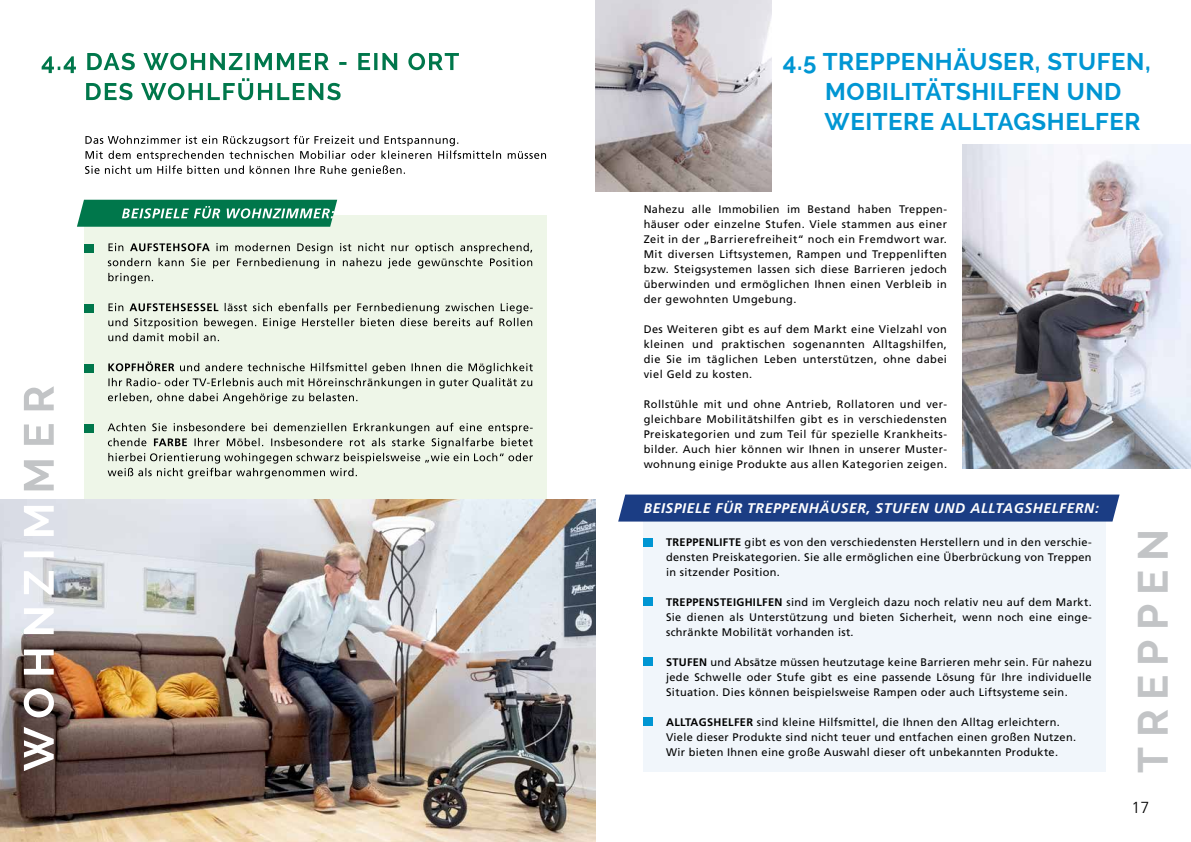
<style>
.page{position:relative;width:1191px;height:842px;background:#fff}
.page>*{position:absolute;margin:0;border:0;box-sizing:border-box;transform-origin:0 0}
.t1{font:700 42px "Raleway";letter-spacing:.22em;color:#c2c4c6}
.t2{font:700 24px/30px "Raleway";letter-spacing:.025em;color:#0096d3}
.t3{font:300 16px "Frutiger";color:#000}
.t4{font:italic 700 14px "Frutiger CE";letter-spacing:.04em;color:#fff}
.t5{font:11px/15px "Frutiger";letter-spacing:.03em;color:#000;text-align:justify}
.s1{font-family:"Frutiger CE";font-weight:700}
</style>
<div class="page">
<div style="left:84px;top:215px;width:462px;height:293px;background:#eef6e8"></div>
<img style="left:0;top:499px;width:595px;height:343px">
<svg style="left:24px;top:386px;width:30px;height:104px"></svg>
<svg style="left:24px;top:506px;width:30px;height:265px"></svg>
<svg style="left:42px;top:53px;width:417px;height:47px"></svg>
<svg style="left:85px;top:135px;width:461px;height:41px"></svg>
<svg style="left:77px;top:200px;width:260px;height:27px;background:#298d68"></svg>
<div style="left:84px;top:244px;width:9px;height:8px;background:#00774b"></div>
<div style="left:84px;top:304px;width:9px;height:9px;background:#00774b"></div>
<div style="left:84px;top:364px;width:9px;height:9px;background:#00774b"></div>
<div style="left:84px;top:424px;width:9px;height:9px;background:#00774b"></div>
<svg style="left:108px;top:423px;width:425px;height:56px"></svg>
<svg style="left:108px;top:361px;width:425px;height:43px"></svg>
<svg style="left:108px;top:303px;width:425px;height:38px"></svg>
<svg style="left:108px;top:243px;width:424px;height:41px"></svg>
<div style="left:643px;top:510px;width:463px;height:261px;background:#f1f6fb"></div>
<div style="left:618px;top:495px;width:501px;height:27px;background:#1b3d84"></div>
<div style="left:643px;top:539px;width:9px;height:8px;background:#0096d3"></div>
<div style="left:643px;top:598px;width:9px;height:8px;background:#0096d3"></div>
<div style="left:643px;top:658px;width:9px;height:8px;background:#0096d3"></div>
<div style="left:643px;top:717px;width:9px;height:9px;background:#0096d3"></div>
<img style="left:595px;top:0;width:176px;height:192px">
<img style="left:962px;top:144px;width:229px;height:324px">
<h2 class="t2" style="left:824px;top:47px;width:328px;text-indent:-42px">4.5 TREPPENHÄUSER, STUFEN,<br>MOBILITÄTSHILFEN UND<br>WEITERE ALLTAGSHELFER</h2>
<p class="t5" style="left:643px;top:201px;width:305px">Nahezu alle Immobilien im Bestand haben Treppen&shy;häuser oder einzelne Stufen. Viele stammen aus einer Zeit in der „Barrierefreiheit“ noch ein Fremdwort war.<br>Mit diversen Liftsystemen, Rampen und Treppenliften bzw. Steigsystemen lassen sich diese Barrieren jedoch überwinden und ermöglichen Ihnen einen Verbleib in der gewohnten Umgebung.</p>
<p class="t5" style="left:643px;top:321px;width:305px">Des Weiteren gibt es auf dem Markt eine Vielzahl von kleinen und praktischen sogenannten Alltagshilfen, die Sie im täglichen Leben unterstützen, ohne dabei viel Geld zu kosten.</p>
<p class="t5" style="left:643px;top:396px;width:305px">Rollstühle mit und ohne Antrieb, Rollatoren und ver&shy;gleichbare Mobilitätshilfen gibt es in verschiedensten Preiskategorien und zum Teil für spezielle Krankheits&shy;bilder. Auch hier können wir Ihnen in unserer Muster&shy;wohnung einige Produkte aus allen Kategorien zeigen.</p>
<p class="t4" style="left:643px;top:500px;width:457px">BEISPIELE FÜR TREPPENHÄUSER, STUFEN UND ALLTAGSHELFERN:</p>
<p class="t5" style="left:666px;top:534px;width:427px"><span class="s1">TREPPENLIFTE</span> gibt es von den verschiedensten Herstellern und in den verschie&shy;densten Preiskategorien. Sie alle ermöglichen eine Überbrückung von Treppen in sitzender Position.</p>
<p class="t5" style="left:666px;top:594px;width:427px"><span class="s1">TREPPENSTEIGHILFEN</span> sind im Vergleich dazu noch relativ neu auf dem Markt.<br>Sie dienen als Unterstützung und bieten Sicherheit, wenn noch eine einge&shy;schränkte Mobilität vorhanden ist.</p>
<p class="t5" style="left:666px;top:654px;width:427px"><span class="s1">STUFEN</span> und Absätze müssen heutzutage keine Barrieren mehr sein. Für nahezu jede Schwelle oder Stufe gibt es eine passende Lösung für Ihre individuelle Situation. Dies können beispielsweise Rampen oder auch Liftsysteme sein.</p>
<p class="t5" style="left:666px;top:714px;width:411px;text-align:left"><span class="s1">ALLTAGSHELFER</span> sind kleine Hilfsmittel, die Ihnen den Alltag erleichtern.<br>Viele dieser Produkte sind nicht teuer und entfachen einen großen Nutzen.<br>Wir bieten Ihnen eine große Auswahl dieser oft unbekannten Produkte.</p>
<h1 class="t1" style="left:1129px;top:773px;width:246px;rotate:-90deg">TREPPEN</h1>
<h3 class="t3" style="left:1131px;top:799px;width:19px">17</h3>
</div>
